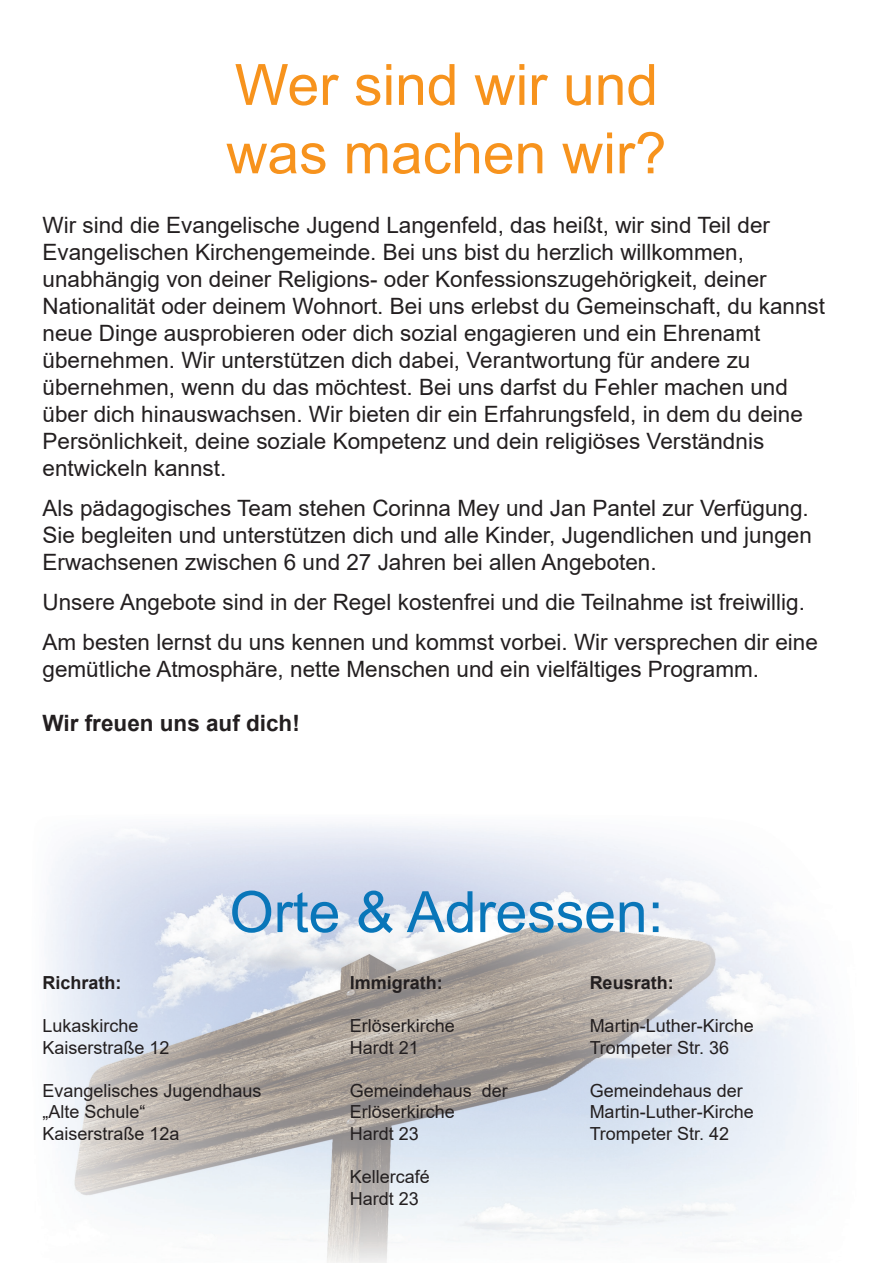
<style>
.page{position:relative;width:893px;height:1263px;background:#fff}
.page>*{position:absolute;margin:0;border:0;box-sizing:border-box;transform-origin:0 0}
.t1{font:57px/68.4px "Arial";color:#f7931d}
.t2{font:57px "Arial";color:#0976b9}
.t3{font:22.5px/27px "Arial";color:#231f20}
.t4{font:700 22.5px "Arial";color:#231f20}
.t5{font:18px/21.6px "Arial";color:#231f20}
.t6{font:700 18px "Arial";color:#231f20}
</style>
<div class="page">
<img style="left:48px;top:824px;width:772px;height:439px">
<h1 class="t1" style="left:226px;top:50px;width:442px">Wer sind wir und was machen wir?</h1>
<p class="t3" style="left:43px;top:212px;width:784px">Wir sind die Evangelische Jugend Langenfeld, das heißt, wir sind Teil der Evangelischen Kirchengemeinde. Bei uns bist du herzlich willkommen, unabhängig von deiner Religions- oder Konfessionszugehörigkeit, deiner Nationalität oder deinem Wohnort. Bei uns erlebst du Gemeinschaft, du kannst neue Dinge ausprobieren oder dich sozial engagieren und ein Ehrenamt übernehmen. Wir unterstützen dich dabei, Verantwortung für andere zu übernehmen, wenn du das möchtest. Bei uns darfst du Fehler machen und über dich hinauswachsen. Wir bieten dir ein Erfahrungsfeld, in dem du deine Persönlichkeit, deine soziale Kompetenz und dein religiöses Verständnis entwickeln kannst.</p>
<p class="t3" style="left:43px;top:494px;width:771px">Als pädagogisches Team stehen Corinna Mey und Jan Pantel zur Verfügung.<br>Sie begleiten und unterstützen dich und alle Kinder, Jugendlichen und jungen<br>Erwachsenen zwischen 6 und 27 Jahren bei allen Angeboten.</p>
<p class="t3" style="left:43px;top:582px;width:777px;line-height:39.8px">Unsere Angebote sind in der Regel kostenfrei und die Teilnahme ist freiwillig.<br>Am besten lernst du uns kennen und kommst vorbei. Wir versprechen dir eine</p>
<p class="t3" style="left:43px;top:655px;width:718px">gemütliche Atmosphäre, nette Menschen und ein vielfältiges Programm.</p>
<p class="t4" style="left:43px;top:707px;width:259px">Wir freuen uns auf dich!</p>
<h1 class="t2" style="left:229px;top:873px;width:436px">Orte &amp; Adressen:</h1>
<p class="t6" style="left:43px;top:970px;width:81px">Richrath:</p>
<p class="t5" style="left:43px;top:1015px;width:129px">Lukaskirche<br>Kaiserstraße 12</p>
<p class="t5" style="left:43px;top:1079px;width:221px">Evangelisches Jugendhaus „Alte Schule“<br>Kaiserstraße 12a</p>
<p class="t6" style="left:350px;top:970px;width:95px">Immigrath:</p>
<p class="t5" style="left:350px;top:1015px;width:107px">Erlöserkirche<br>Hardt 21</p>
<p class="t5" style="left:350px;top:1079px;width:160px">Gemeindehaus der<br>Erlöserkirche<br>Hardt 23</p>
<p class="t5" style="left:350px;top:1166px;width:82px">Kellercafé<br>Hardt 23</p>
<p class="t6" style="left:590px;top:970px;width:86px">Reusrath:</p>
<p class="t5" style="left:590px;top:1015px;width:166px">Martin-Luther-Kirche<br>Trompeter Str. 36</p>
<p class="t5" style="left:590px;top:1079px;width:166px">Gemeindehaus der<br>Martin-Luther-Kirche<br>Trompeter Str. 42</p>
</div>
